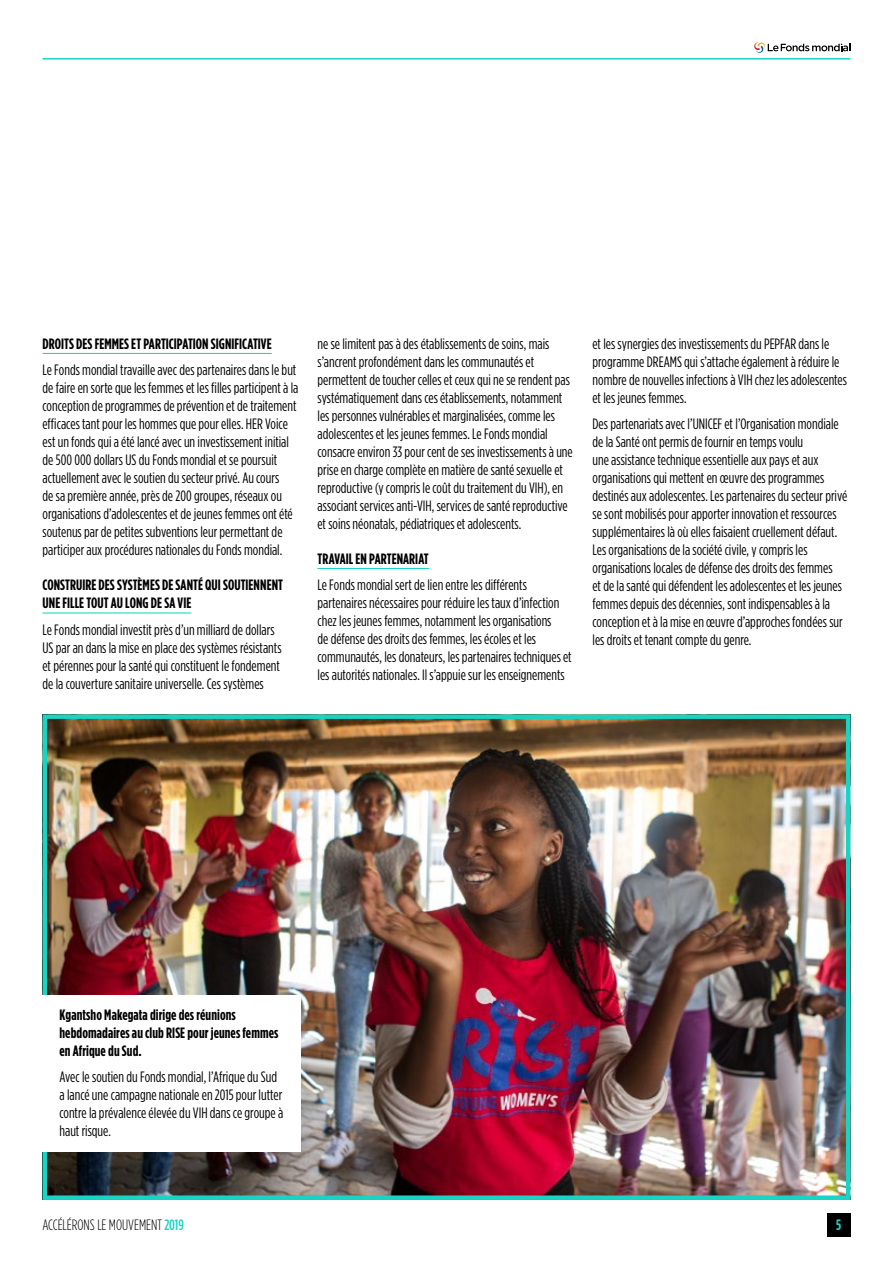
<style>
.page{position:relative;width:893px;height:1263px;background:#fff}
.page>*{position:absolute;margin:0;border:0;box-sizing:border-box;transform-origin:0 0}
.t1{font:15px/18px "Gotham Condensed";color:#000}
.t2{font:700 15px/18px "Gotham Condensed";letter-spacing:.005em;color:#000}
.t3{font:300 15px "Gotham Condensed";color:#000}
.t4{font:700 15px "Gotham Condensed";color:#19d3c5}
.s1{font-weight:500;color:#19d3c5}
</style>
<div class="page">
<hr style="left:43px;top:58px;width:807px;height:2px;background:#19d3c5">
<div style="left:827px;top:1213px;width:23px;height:24px;background:#000"></div>
<svg style="left:754px;top:42px;width:96px;height:11px"></svg>
<img style="left:48px;top:719px;width:797px;height:476px">
<div style="left:43px;top:714px;width:807px;height:486px;border:4px solid #19d3c5"></div>
<hr style="left:43px;top:353px;width:229px;height:1px;background:#19d3c5">
<hr style="left:43px;top:612px;width:148px;height:1px;background:#19d3c5">
<hr style="left:317px;top:568px;width:112px;height:1px;background:#19d3c5">
<div style="left:0;top:995px;width:300px;height:157px;background:#fff"></div>
<p class="t2" style="left:43px;top:334px;width:231px">DROITS DES FEMMES ET PARTICIPATION SIGNIFICATIVE</p>
<p class="t1" style="left:43px;top:361px;width:257px">Le Fonds mondial travaille avec des partenaires dans le but de faire en sorte que les femmes et les filles participent à la conception de programmes de prévention et de traitement efficaces tant pour les hommes que pour elles. HER Voice est un fonds qui a été lancé avec un investissement initial de 500 000 dollars US du Fonds mondial et se poursuit actuellement avec le soutien du secteur privé. Au cours<br>de sa première année, près de 200 groupes, réseaux ou organisations d’adolescentes et de jeunes femmes ont été soutenus par de petites subventions leur permettant de participer aux procédures nationales du Fonds mondial.</p>
<p class="t2" style="left:43px;top:576px;width:242px">CONSTRUIRE DES SYSTÈMES DE SANTÉ QUI SOUTIENNENT<br>UNE FILLE TOUT AU LONG DE SA VIE</p>
<p class="t1" style="left:43px;top:620px;width:241px">Le Fonds mondial investit près d’un milliard de dollars US par an dans la mise en place des systèmes résistants et pérennes pour la santé qui constituent le fondement de la couverture sanitaire universelle. Ces systèmes</p>
<p class="t1" style="left:317px;top:334px;width:257px">ne se limitent pas à des établissements de soins, mais s’ancrent profondément dans les communautés et permettent de toucher celles et ceux qui ne se rendent pas systématiquement dans ces établissements, notamment les personnes vulnérables et marginalisées, comme les adolescentes et les jeunes femmes. Le Fonds mondial consacre environ 33 pour cent de ses investissements à une prise en charge complète en matière de santé sexuelle et reproductive (y compris le coût du traitement du VIH), en associant services anti-VIH, services de santé reproductive et soins néonatals, pédiatriques et adolescents.</p>
<p class="t2" style="left:317px;top:549px;width:113px">TRAVAIL EN PARTENARIAT</p>
<p class="t1" style="left:317px;top:576px;width:256px">Le Fonds mondial sert de lien entre les différents partenaires nécessaires pour réduire les taux d’infection chez les jeunes femmes, notamment les organisations<br>de défense des droits des femmes, les écoles et les communautés, les donateurs, les partenaires techniques et les autorités nationales. Il s’appuie sur les enseignements</p>
<p class="t1" style="left:592px;top:334px;width:256px">et les synergies des investissements du PEPFAR dans le programme DREAMS qui s’attache également à réduire le nombre de nouvelles infections à VIH chez les adolescentes et les jeunes femmes.</p>
<p class="t1" style="left:592px;top:415px;width:256px">Des partenariats avec l’UNICEF et l’Organisation mondiale de la Santé ont permis de fournir en temps voulu<br>une assistance technique essentielle aux pays et aux organisations qui mettent en œuvre des programmes destinés aux adolescentes. Les partenaires du secteur privé se sont mobilisés pour apporter innovation et ressources supplémentaires là où elles faisaient cruellement défaut.<br>Les organisations de la société civile, y compris les organisations locales de défense des droits des femmes<br>et de la santé qui défendent les adolescentes et les jeunes femmes depuis des décennies, sont indispensables à la conception et à la mise en œuvre d’approches fondées sur les droits et tenant compte du genre.</p>
<p class="t2" style="left:60px;top:1005px;width:220px">Kgantsho Makegata dirige des réunions hebdomadaires au club RISE pour jeunes femmes en Afrique du Sud.</p>
<p class="t1" style="left:60px;top:1068px;width:225px">Avec le soutien du Fonds mondial, l’Afrique du Sud a lancé une campagne nationale en 2015 pour lutter contre la prévalence élevée du VIH dans ce groupe à haut risque.</p>
<p class="t3" style="left:43px;top:1217px;width:143px">ACCÉLÉRONS LE MOUVEMENT <span class="s1">2019</span></p>
<p class="t4" style="left:836px;top:1216px;width:6px">5</p>
</div>
